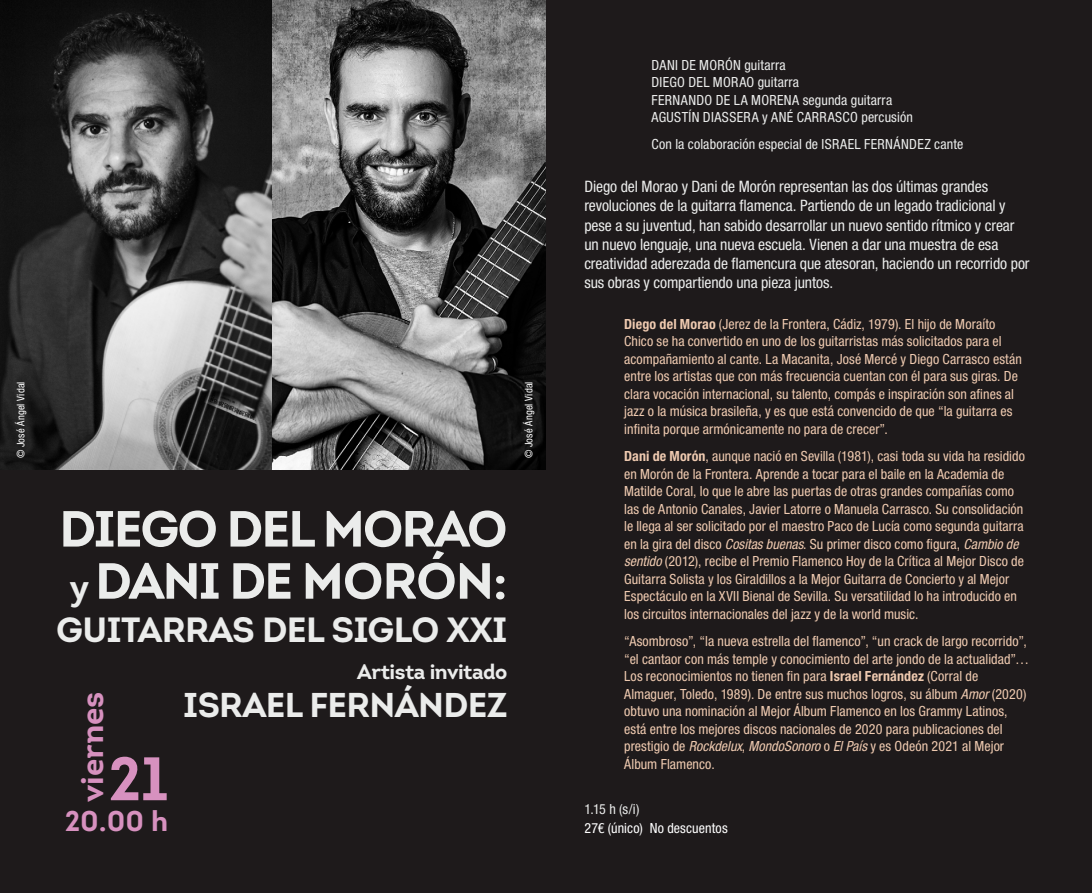
<style>
.page{position:relative;width:1092px;height:893px;background:#fff}
.page>*{position:absolute;margin:0;border:0;box-sizing:border-box;transform-origin:0 0}
.t1{font:700 61.25px "Intro";color:#d791bf}
.t2{font:700 50.75px "Intro";letter-spacing:-.04em;color:#ebeceb}
.t3{font:700 35px "Intro";letter-spacing:-.02em;color:#ebeceb}
.t4{font:700 34.48px "Intro";letter-spacing:-.02em;color:#ebeceb}
.t5{font:700 31.5px "Intro";color:#d791bf}
.t6{font:700 28.53px "Intro";color:#d791bf}
.t7{font:700 21px "Intro";letter-spacing:-.025em;color:#ebeceb}
.t8{font:condensed 15.75px/19.2px "Helvetica Neue LT Std";letter-spacing:-.005em;color:#ebeceb}
.t9{font:condensed 14px/17.5px "Helvetica Neue LT Std";letter-spacing:.005em;color:#efcab0}
.t10{font:condensed 14px "Helvetica Neue LT Std";letter-spacing:.02em;color:#ebeceb}
.t11{font:condensed 14px "Helvetica Neue LT Std";letter-spacing:.01em;color:#fff}
.t12{font:condensed 10.5px "Helvetica Neue LT Std";letter-spacing:.015em;color:#fff}
.s1{font-size:35px}
.s2{font-weight:700}
.s3{font-style:italic}
</style>
<div class="page">
<div style="left:0;top:0;width:1091px;height:893px;background:#1e1a1b"></div>
<img style="left:0;top:0;width:546px;height:470px">
<p class="t12" style="left:15px;top:458px;width:78px;rotate:-90deg">© José Ángel Vidal</p>
<p class="t12" style="left:523px;top:458px;width:78px;rotate:-90deg">© José Ángel Vidal</p>
<p class="t2" style="left:59px;top:496px;width:450px">DIEGO DEL MORAO</p>
<p class="t2" style="left:70px;top:548px;width:439px"><span class="s1">y</span> DANI DE MORÓN:</p>
<p class="t3" style="left:56px;top:608px;width:453px">GUITARRAS DEL SIGLO XXI</p>
<p class="t7" style="left:357px;top:658px;width:152px">Artista invitado</p>
<p class="t4" style="left:183px;top:683px;width:326px">ISRAEL FERNÁNDEZ</p>
<p class="t5" style="left:72px;top:802px;width:112px;rotate:-90deg">viernes</p>
<p class="t1" style="left:108px;top:740px;width:62px">21</p>
<p class="t6" style="left:65px;top:803px;width:105px">20.00 h</p>
<p class="t10" style="left:651px;top:56px;width:136px">DANI DE MORÓN guitarra</p>
<p class="t10" style="left:651px;top:74px;width:149px">DIEGO DEL MORAO guitarra</p>
<p class="t10" style="left:651px;top:91px;width:242px">FERNANDO DE LA MORENA segunda guitarra</p>
<p class="t10" style="left:651px;top:109px;width:263px">AGUSTÍN DIASSERA y ANÉ CARRASCO percusión</p>
<p class="t10" style="left:651px;top:136px;width:313px">Con la colaboración especial de ISRAEL FERNÁNDEZ cante</p>
<p class="t8" style="left:584px;top:177px;width:446px">Diego del Morao y Dani de Morón representan las dos últimas grandes revoluciones de la guitarra flamenca. Partiendo de un legado tradicional y pese a su juventud, han sabido desarrollar un nuevo sentido rítmico y crear un nuevo lenguaje, una nueva escuela. Vienen a dar una muestra de esa creatividad aderezada de flamencura que atesoran, haciendo un recorrido por sus obras y compartiendo una pieza juntos.</p>
<p class="t9" style="left:624px;top:315px;width:399px"><span class="s2">Diego del Morao</span> (Jerez de la Frontera, Cádiz, 1979). El hijo de Moraíto Chico se ha convertido en uno de los guitarristas más solicitados para el acompañamiento al cante. La Macanita, José Mercé y Diego Carrasco están entre los artistas que con más frecuencia cuentan con él para sus giras. De clara vocación internacional, su talento, compás e inspiración son afines al jazz o la música brasileña, y es que está convencido de que “la guitarra es infinita porque armónicamente no para de crecer”.</p>
<p class="t9" style="left:624px;top:447px;width:402px"><span class="s2">Dani de Morón</span>, aunque nació en Sevilla (1981), casi toda su vida ha residido en Morón de la Frontera. Aprende a tocar para el baile en la Academia de Matilde Coral, lo que le abre las puertas de otras grandes compañías como las de Antonio Canales, Javier Latorre o Manuela Carrasco. Su consolidación le llega al ser solicitado por el maestro Paco de Lucía como segunda guitarra en la gira del disco <span class="s3">Cositas buenas</span>. Su primer disco como figura, <span class="s3">Cambio de sentido</span> (2012), recibe el Premio Flamenco Hoy de la Crítica al Mejor Disco de Guitarra Solista y los Giraldillos a la Mejor Guitarra de Concierto y al Mejor Espectáculo en la XVII Bienal de Sevilla. Su versatilidad lo ha introducido en los circuitos internacionales del jazz y de la world music.</p>
<p class="t9" style="left:624px;top:632px;width:406px">“Asombroso”, “la nueva estrella del flamenco”, “un crack de largo recorrido”, “el cantaor con más temple y conocimiento del arte jondo de la actualidad”… Los reconocimientos no tienen fin para <span class="s2">Israel Fernández</span> (Corral de Almaguer, Toledo, 1989). De entre sus muchos logros, su álbum <span class="s3">Amor</span> (2020) obtuvo una nominación al Mejor Álbum Flamenco en los Grammy Latinos, está entre los mejores discos nacionales de 2020 para publicaciones del prestigio de <span class="s3">Rockdelux</span>, <span class="s3">MondoSonoro</span> o <span class="s3">El País</span> y es Odeón 2021 al Mejor Álbum Flamenco.</p>
<p class="t10" style="left:584px;top:800px;width:57px">1.15 h (s/i)</p>
<p class="t11" style="left:584px;top:820px;width:145px">27€ (único) No descuentos</p>
</div>
